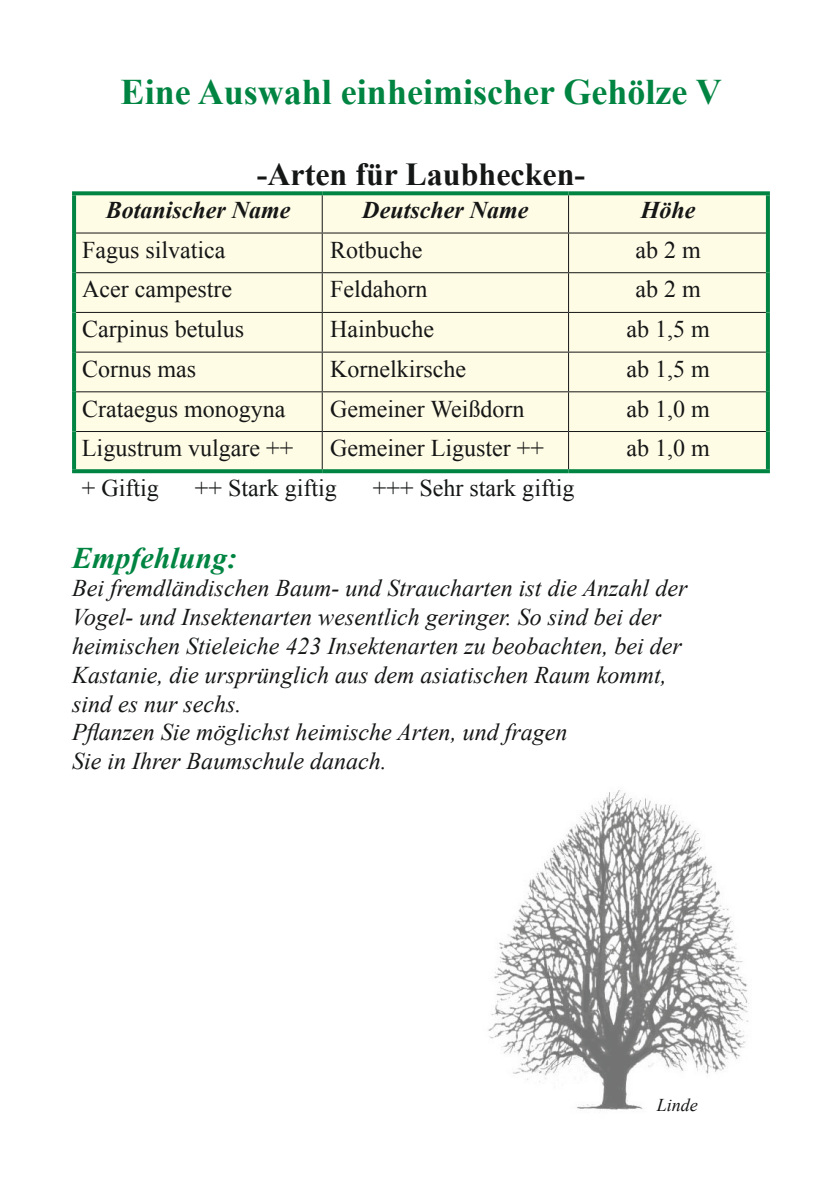
<style>
.page{position:relative;width:840px;height:1191px;background:#fff}
.page>*{position:absolute;margin:0;border:0;box-sizing:border-box;transform-origin:0 0}
.t1{font:700 36px "Times New Roman";color:#008441}
.t2{font:700 32px "Times New Roman";color:#151616}
.t3{font:italic 700 30px "Times New Roman";color:#008441}
.t4{font:italic 24px/28.8px "Times New Roman";color:#151616}
.t5{font:24px "Times New Roman";color:#151616}
.t6{font:italic 700 24px "Times New Roman";color:#151616}
.t7{font:italic 18px "Times New Roman";color:#151616}
</style>
<div class="page">
<div style="left:76px;top:195px;width:689px;height:274px;background:#fffce6"></div>
<svg style="left:72px;top:191px;width:250px;height:4px"></svg>
<svg style="left:322px;top:191px;width:246px;height:4px"></svg>
<svg style="left:568px;top:191px;width:201px;height:4px"></svg>
<hr style="left:321px;top:195px;width:1px;height:37px;background:#151616">
<hr style="left:567px;top:195px;width:1px;height:37px;background:#151616">
<hr style="left:76px;top:232px;width:246px;height:1px;background:#151616">
<hr style="left:322px;top:232px;width:246px;height:1px;background:#151616">
<hr style="left:321px;top:233px;width:1px;height:39px;background:#151616">
<hr style="left:568px;top:232px;width:197px;height:1px;background:#151616">
<hr style="left:567px;top:233px;width:1px;height:39px;background:#151616">
<hr style="left:76px;top:272px;width:246px;height:1px;background:#151616">
<hr style="left:322px;top:272px;width:246px;height:1px;background:#151616">
<hr style="left:321px;top:273px;width:1px;height:39px;background:#151616">
<hr style="left:568px;top:272px;width:197px;height:1px;background:#151616">
<hr style="left:567px;top:273px;width:1px;height:39px;background:#151616">
<hr style="left:76px;top:312px;width:246px;height:1px;background:#151616">
<hr style="left:322px;top:312px;width:246px;height:1px;background:#151616">
<hr style="left:321px;top:313px;width:1px;height:38px;background:#151616">
<hr style="left:568px;top:312px;width:197px;height:1px;background:#151616">
<hr style="left:567px;top:313px;width:1px;height:38px;background:#151616">
<hr style="left:76px;top:351px;width:246px;height:1px;background:#151616">
<hr style="left:322px;top:351px;width:246px;height:1px;background:#151616">
<hr style="left:321px;top:352px;width:1px;height:39px;background:#151616">
<hr style="left:568px;top:351px;width:197px;height:1px;background:#151616">
<hr style="left:567px;top:352px;width:1px;height:39px;background:#151616">
<hr style="left:76px;top:391px;width:246px;height:1px;background:#151616">
<hr style="left:322px;top:391px;width:246px;height:1px;background:#151616">
<hr style="left:321px;top:392px;width:1px;height:39px;background:#151616">
<hr style="left:568px;top:391px;width:197px;height:1px;background:#151616">
<hr style="left:567px;top:392px;width:1px;height:39px;background:#151616">
<hr style="left:76px;top:431px;width:246px;height:1px;background:#151616">
<hr style="left:322px;top:431px;width:246px;height:1px;background:#151616">
<hr style="left:321px;top:432px;width:1px;height:37px;background:#151616">
<hr style="left:568px;top:431px;width:197px;height:1px;background:#151616">
<hr style="left:567px;top:432px;width:1px;height:37px;background:#151616">
<svg style="left:72px;top:195px;width:4px;height:38px"></svg>
<svg style="left:765px;top:195px;width:4px;height:38px"></svg>
<svg style="left:72px;top:233px;width:4px;height:40px"></svg>
<svg style="left:765px;top:233px;width:4px;height:40px"></svg>
<svg style="left:72px;top:273px;width:4px;height:39px"></svg>
<svg style="left:765px;top:273px;width:4px;height:39px"></svg>
<svg style="left:72px;top:312px;width:4px;height:40px"></svg>
<svg style="left:765px;top:312px;width:4px;height:40px"></svg>
<svg style="left:72px;top:352px;width:4px;height:40px"></svg>
<svg style="left:765px;top:352px;width:4px;height:40px"></svg>
<svg style="left:72px;top:392px;width:4px;height:39px"></svg>
<svg style="left:765px;top:392px;width:4px;height:39px"></svg>
<svg style="left:72px;top:431px;width:4px;height:38px"></svg>
<svg style="left:765px;top:431px;width:4px;height:38px"></svg>
<svg style="left:72px;top:469px;width:250px;height:4px"></svg>
<svg style="left:322px;top:469px;width:246px;height:4px"></svg>
<svg style="left:568px;top:469px;width:201px;height:4px"></svg>
<img style="left:488px;top:790px;width:261px;height:321px">
<h1 class="t1" style="left:121px;top:72px;width:602px">Eine Auswahl einheimischer Gehölze V</h1>
<h2 class="t2" style="left:256px;top:156px;width:330px">-Arten für Laubhecken-</h2>
<p class="t6" style="left:106px;top:196px;width:186px">Botanischer Name</p>
<p class="t6" style="left:362px;top:196px;width:167px">Deutscher Name</p>
<p class="t6" style="left:640px;top:196px;width:56px">Höhe</p>
<p class="t5" style="left:82px;top:236px;width:145px">Fagus silvatica</p>
<p class="t5" style="left:330px;top:236px;width:93px">Rotbuche</p>
<p class="t5" style="left:635px;top:236px;width:67px">ab 2 m</p>
<p class="t5" style="left:82px;top:275px;width:151px">Acer campestre</p>
<p class="t5" style="left:330px;top:275px;width:99px">Feldahorn</p>
<p class="t5" style="left:635px;top:275px;width:67px">ab 2 m</p>
<p class="t5" style="left:82px;top:315px;width:163px">Carpinus betulus</p>
<p class="t5" style="left:330px;top:315px;width:105px">Hainbuche</p>
<p class="t5" style="left:626px;top:315px;width:85px">ab 1,5 m</p>
<p class="t5" style="left:82px;top:355px;width:115px">Cornus mas</p>
<p class="t5" style="left:330px;top:355px;width:137px">Kornelkirsche</p>
<p class="t5" style="left:626px;top:355px;width:85px">ab 1,5 m</p>
<p class="t5" style="left:82px;top:394px;width:205px">Crataegus monogyna</p>
<p class="t5" style="left:330px;top:394px;width:196px">Gemeiner Weißdorn</p>
<p class="t5" style="left:626px;top:394px;width:85px">ab 1,0 m</p>
<p class="t5" style="left:82px;top:434px;width:213px">Ligustrum vulgare ++</p>
<p class="t5" style="left:330px;top:434px;width:215px">Gemeiner Liguster ++</p>
<p class="t5" style="left:626px;top:434px;width:85px">ab 1,0 m</p>
<p class="t5" style="left:82px;top:474px;width:78px">+ Giftig</p>
<p class="t5" style="left:195px;top:474px;width:143px">++ Stark giftig</p>
<p class="t5" style="left:372px;top:474px;width:203px">+++ Sehr stark giftig</p>
<p class="t3" style="left:72px;top:540px;width:167px">Empfehlung:</p>
<p class="t4" style="left:72px;top:573px;width:616px">Bei fremdländischen Baum- und Straucharten ist die Anzahl der Vogel- und Insektenarten wesentlich geringer. So sind bei der heimischen Stieleiche 423 Insektenarten zu beobachten, bei der Kastanie, die ursprünglich aus dem asiatischen Raum kommt, sind es nur sechs.<br>Pflanzen Sie möglichst heimische Arten, und fragen<br>Sie in Ihrer Baumschule danach.</p>
<p class="t7" style="left:656px;top:1094px;width:43px">Linde</p>
</div>
